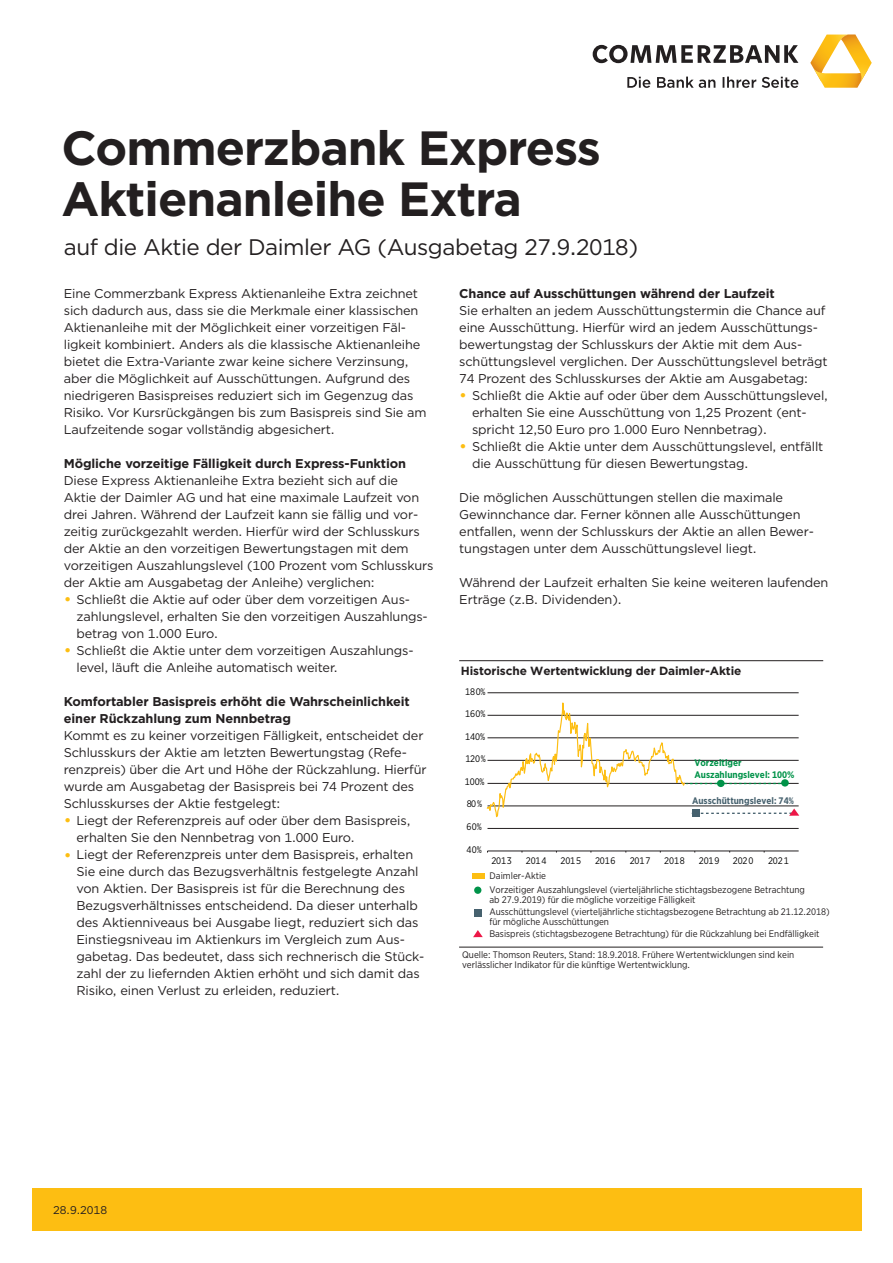
<style>
.page{position:relative;width:893px;height:1263px;background:#fff}
.page>*{position:absolute;margin:0;border:0;box-sizing:border-box;transform-origin:0 0}
.Headline_Titel_title{font:700 48px/51px "Gotham";letter-spacing:-.02em;color:#231f20}
.Subheadline{font:22.5px "Gotham";letter-spacing:-.02em;color:#231f20}
.Copy{font:12.75px/17px "Gotham";letter-spacing:-.01em;color:#231f20}
.Zwischenheadline_II{font:700 12.75px/17px "Gotham";letter-spacing:-.01em;color:#231f20}
.t1{font:700 11.85px "Gotham";letter-spacing:-.01em;color:#231f20}
.Rubrizierung_categor{font:11.25px "Gotham";color:#231f20}
.t2{font:9.45px/14.2px "Gotham Narrow";color:#231f20}
.t3{font:9.45px "Gotham Narrow";letter-spacing:-.02em;color:#000001}
.t4{font:700 9.45px/11.6px "Gotham Narrow";color:#009349}
.t5{font:700 9.45px "Gotham Narrow";color:#46616e}
.s1{font-size:16.5px;color:#fdbe12}
</style>
<div class="page">
<svg style="left:593px;top:45px;width:205px;height:18px"></svg>
<svg style="left:810px;top:35px;width:62px;height:53px"></svg>
<svg style="left:627px;top:77px;width:171px;height:11px"></svg>
<div style="left:32px;top:1188px;width:829px;height:43px;background:#fdbe12"></div>
<div style="left:472px;top:873px;width:12px;height:6px;background:#fdbe12"></div>
<div style="left:474px;top:886px;width:7px;height:8px;background:#009349;border-radius:50%"></div>
<div style="left:474px;top:909px;width:7px;height:7px;background:#46616e"></div>
<svg style="left:473px;top:930px;width:10px;height:7px"></svg>
<hr style="left:459px;top:660px;width:364px;height:1px;background:#231f20">
<hr style="left:459px;top:947px;width:364px;height:1px;background:#231f20">
<hr style="left:487px;top:828px;width:312px;height:1px;background:#231f20">
<hr style="left:487px;top:851px;width:312px;height:1px;background:#231f20">
<svg style="left:486px;top:692px;width:313px;height:126px"></svg>
<p class="Headline_Titel_title" style="left:62px;top:123px;width:541px">Commerzbank Express<br>Aktienanleihe Extra</p>
<p class="Subheadline" style="left:64px;top:233px;width:576px">auf die Aktie der Daimler AG (Ausgabetag 27.9.2018)</p>
<p class="Copy" style="left:64px;top:284px;width:364px">Eine Commerzbank Express Aktienanleihe Extra zeichnet sich dadurch aus, dass sie die Merkmale einer klassischen Aktienanleihe mit der Möglichkeit einer vorzeitigen Fäl&shy;ligkeit kombiniert. Anders als die klassische Aktienanleihe bietet die Extra-Variante zwar keine sichere Verzinsung, aber die Möglichkeit auf Ausschüttungen. Aufgrund des niedrigeren Basispreises reduziert sich im Gegenzug das Risiko. Vor Kursrückgängen bis zum Basispreis sind Sie am Laufzeitende sogar vollständig abgesichert.</p>
<p class="Zwischenheadline_II" style="left:64px;top:455px;width:344px">Mögliche vorzeitige Fälligkeit durch Express-Funktion</p>
<p class="Copy" style="left:64px;top:471px;width:336px">Diese Express Aktienanleihe Extra bezieht sich auf die</p>
<p class="Copy" style="left:64px;top:488px;width:371px">Aktie der Daimler AG und hat eine maximale Laufzeit von drei Jahren. Während der Laufzeit kann sie fällig und vor&shy;zeitig zurückgezahlt werden. Hierfür wird der Schlusskurs der Aktie an den vorzeitigen Bewertungstagen mit dem vorzeitigen Auszahlungslevel (100 Prozent vom Schlusskurs der Aktie am Ausgabetag der Anleihe) verglichen:</p>
<p class="Copy" style="left:77px;top:591px;width:353px;text-indent:-13px"><span class="s1">•</span> Schließt die Aktie auf oder über dem vorzeitigen Aus&shy;zahlungslevel, erhalten Sie den vorzeitigen Auszahlungs&shy;betrag von 1.000 Euro.</p>
<p class="Copy" style="left:77px;top:642px;width:337px;text-indent:-13px"><span class="s1">•</span> Schließt die Aktie unter dem vorzeitigen Auszahlungs&shy;level, läuft die Anleihe automatisch weiter.</p>
<p class="Zwischenheadline_II" style="left:64px;top:693px;width:348px">Komfortabler Basispreis erhöht die Wahrscheinlichkeit einer Rückzahlung zum Nennbetrag</p>
<p class="Copy" style="left:64px;top:727px;width:364px">Kommt es zu keiner vorzeitigen Fälligkeit, entscheidet der Schlusskurs der Aktie am letzten Bewertungstag (Refe&shy;renzpreis) über die Art und Höhe der Rückzahlung. Hierfür wurde am Ausgabetag der Basispreis bei 74 Prozent des Schlusskurses der Aktie festgelegt:</p>
<p class="Copy" style="left:77px;top:812px;width:335px;text-indent:-13px"><span class="s1">•</span> Liegt der Referenzpreis auf oder über dem Basispreis, erhalten Sie den Nennbetrag von 1.000 Euro.</p>
<p class="Copy" style="left:77px;top:846px;width:349px;text-indent:-13px"><span class="s1">•</span> Liegt der Referenzpreis unter dem Basispreis, erhalten Sie eine durch das Bezugsverhältnis festgelegte Anzahl von Aktien. Der Basispreis ist für die Berechnung des Bezugsverhältnisses entscheidend. Da dieser unterhalb des Aktienniveaus bei Ausgabe liegt, reduziert sich das Einstiegsniveau im Aktienkurs im Vergleich zum Aus&shy;gabetag. Das bedeutet, dass sich rechnerisch die Stück&shy;zahl der zu liefernden Aktien erhöht und sich damit das Risiko, einen Verlust zu erleiden, reduziert.</p>
<p class="Zwischenheadline_II" style="left:459px;top:285px;width:317px">Chance auf Ausschüttungen während der Laufzeit</p>
<p class="Copy" style="left:459px;top:301px;width:370px">Sie erhalten an jedem Ausschüttungstermin die Chance auf eine Ausschüttung. Hierfür wird an jedem Ausschüttungs&shy;bewertungstag der Schlusskurs der Aktie mit dem Aus&shy;schüttungslevel verglichen. Der Ausschüttungslevel beträgt 74 Prozent des Schlusskurses der Aktie am Ausgabetag:</p>
<p class="Copy" style="left:472px;top:386px;width:358px;text-indent:-13px"><span class="s1">•</span> Schließt die Aktie auf oder über dem Ausschüttungslevel, erhalten Sie eine Ausschüttung von 1,25 Prozent (ent&shy;spricht 12,50 Euro pro 1.000 Euro Nennbetrag).</p>
<p class="Copy" style="left:472px;top:437px;width:353px;text-indent:-13px"><span class="s1">•</span> Schließt die Aktie unter dem Ausschüttungslevel, entfällt die Ausschüttung für diesen Bewertungstag.</p>
<p class="Copy" style="left:459px;top:488px;width:356px">Die möglichen Ausschüttungen stellen die maximale Gewinnchance dar. Ferner können alle Ausschüttungen entfallen, wenn der Schlusskurs der Aktie an allen Bewer&shy;tungstagen unter dem Ausschüttungslevel liegt.</p>
<p class="Copy" style="left:459px;top:574px;width:371px">Während der Laufzeit erhalten Sie keine weiteren laufenden<br>Erträge (z.B. Dividenden).</p>
<p class="t1" style="left:461px;top:663px;width:282px">Historische Wertentwicklung der Daimler-Aktie</p>
<p class="t3" style="left:465px;top:685px;width:22px">180%</p>
<p class="t3" style="left:465px;top:708px;width:22px">160%</p>
<p class="t3" style="left:465px;top:730px;width:22px">140%</p>
<p class="t3" style="left:465px;top:753px;width:22px">120%</p>
<p class="t3" style="left:465px;top:776px;width:21px">100%</p>
<p class="t3" style="left:467px;top:798px;width:17px">80%</p>
<p class="t3" style="left:467px;top:821px;width:17px">60%</p>
<p class="t3" style="left:466px;top:844px;width:17px">40%</p>
<p class="t4" style="left:694px;top:757px;width:102px">Vorzeitiger<br>Auszahlungslevel: 100%</p>
<p class="t5" style="left:692px;top:794px;width:103px">Ausschüttungslevel: 74%</p>
<p class="t3" style="left:491px;top:854px;width:22px">2013</p>
<p class="t3" style="left:526px;top:854px;width:22px">2014</p>
<p class="t3" style="left:560px;top:854px;width:22px">2015</p>
<p class="t3" style="left:595px;top:854px;width:22px">2016</p>
<p class="t3" style="left:630px;top:854px;width:22px">2017</p>
<p class="t3" style="left:664px;top:854px;width:22px">2018</p>
<p class="t3" style="left:699px;top:854px;width:22px">2019</p>
<p class="t3" style="left:733px;top:854px;width:22px">2020</p>
<p class="t3" style="left:768px;top:854px;width:22px">2021</p>
<p class="t2" style="left:489px;top:868px;width:317px">Daimler-Aktie<br>Vorzeitiger Auszahlungslevel (vierteljährliche stichtagsbezogene Betrachtung</p>
<p class="t2" style="left:489px;top:893px;width:342px;line-height:12.8px">ab 27.9.2019) für die mögliche vorzeitige Fälligkeit<br>Ausschüttungslevel (vierteljährliche stichtagsbezogene Betrachtung ab 21.12.2018)</p>
<p class="t2" style="left:489px;top:915px;width:332px;line-height:12.1px">für mögliche Ausschüttungen<br>Basispreis (stichtagsbezogene Betrachtung) für die Rückzahlung bei Endfälligkeit</p>
<p class="t2" style="left:462px;top:950px;width:334px;line-height:9.4px">Quelle: Thomson Reuters, Stand: 18.9.2018. Frühere Wertentwicklungen sind kein verlässlicher Indikator für die künftige Wertentwicklung.</p>
<p class="Rubrizierung_categor" style="left:53px;top:1202px;width:55px">28.9.2018</p>
</div>
